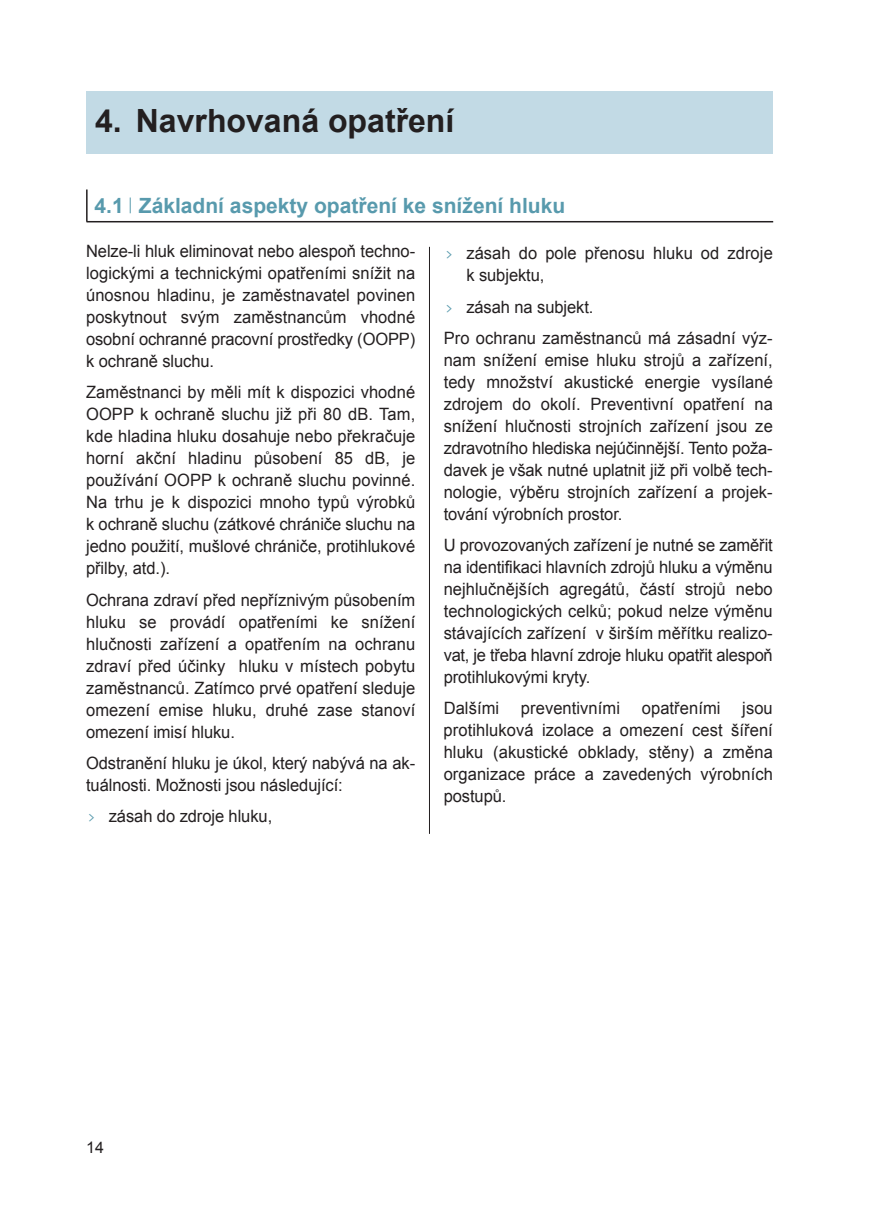
<style>
.page{position:relative;width:876px;height:1227px;background:#fff}
.page>*{position:absolute;margin:0;border:0;box-sizing:border-box;transform-origin:0 0}
.t1{font:700 32px "Arial";color:#231f20}
.t2{font:700 21px "Arial";color:#589aad}
.t3{font:17px/22px "Arial";letter-spacing:-.005em;color:#231f20;text-align:justify}
.t4{font:16px "Arial";color:#231f20}
.s1{font-family:"Courier";font-size:19px;color:#589aad}
</style>
<div class="page">
<hr style="left:429px;top:247px;width:1px;height:587px;background:#231f20">
<hr style="left:86px;top:221px;width:686px;height:1px;background:#231f20">
<hr style="left:86px;top:189px;width:1px;height:32px;background:#231f20">
<svg style="left:130px;top:197px;width:1px;height:16px"></svg>
<div style="left:86px;top:92px;width:686px;height:62px;background:#c2dae5"></div>
<p class="t1" style="left:95px;top:103px;width:361px">4. Navrhovaná opatření</p>
<p class="t2" style="left:94px;top:194px;width:472px">4.1 Základní aspekty opatření ke snížení hluku</p>
<p class="t3" style="left:86px;top:240px;width:330px">Nelze-li hluk eliminovat nebo alespoň techno&shy;logickými a technickými opatřeními snížit na únosnou hladinu, je zaměstnavatel povinen poskytnout svým zaměstnancům vhodné osobní ochranné pracovní prostředky (OOPP) k ochraně sluchu.</p>
<p class="t3" style="left:86px;top:381px;width:330px">Zaměstnanci by měli mít k dispozici vhodné OOPP k ochraně sluchu již při 80 dB. Tam, kde hladina hluku dosahuje nebo překračuje horní akční hladinu působení 85 dB, je používání OOPP k ochraně sluchu povinné.<br>Na trhu je k dispozici mnoho typů výrobků k ochraně sluchu (zátkové chrániče sluchu na jedno použití, mušlové chrániče, protihlukové přilby, atd.).</p>
<p class="t3" style="left:86px;top:588px;width:330px">Ochrana zdraví před nepříznivým působením hluku se provádí opatřeními ke snížení hlučnosti zařízení a opatřením na ochranu zdraví před účinky hluku v místech pobytu zaměstnanců. Zatímco prvé opatření sleduje omezení emise hluku, druhé zase stanoví omezení imisí hluku.</p>
<p class="t3" style="left:86px;top:752px;width:330px">Odstranění hluku je úkol, který nabývá na ak&shy;tuálnosti. Možnosti jsou následující:</p>
<p class="t3" style="left:86px;top:805px;width:187px"><span class="s1">›</span> zásah do zdroje hluku,</p>
<p class="t3" style="left:466px;top:242px;width:308px;text-indent:-23px"><span class="s1">›</span> zásah do pole přenosu hluku od zdroje k subjektu,</p>
<p class="t3" style="left:443px;top:291px;width:330px;line-height:31.2px"><span class="s1">›</span> zásah na subjekt.<br>Pro ochranu zaměstnanců má zásadní výz-</p>
<p class="t3" style="left:443px;top:349px;width:330px">nam snížení emise hluku strojů a zařízení, tedy množství akustické energie vysílané zdrojem do okolí. Preventivní opatření na snížení hlučnosti strojních zařízení jsou ze zdravotního hlediska nejúčinnější. Tento poža&shy;davek je však nutné uplatnit již při volbě tech&shy;nologie, výběru strojních zařízení a projek&shy;tování výrobních prostor.</p>
<p class="t3" style="left:443px;top:534px;width:330px">U provozovaných zařízení je nutné se zaměřit na identifikaci hlavních zdrojů hluku a výměnu nejhlučnějších agregátů, částí strojů nebo technologických celků; pokud nelze výměnu stávajících zařízení v širším měřítku realizo&shy;vat, je třeba hlavní zdroje hluku opatřit alespoň protihlukovými kryty.</p>
<p class="t3" style="left:443px;top:697px;width:57px">Dalšími</p>
<p class="t3" style="left:520px;top:697px;width:101px">preventivními</p>
<p class="t3" style="left:641px;top:697px;width:80px">opatřeními</p>
<p class="t3" style="left:443px;top:697px;width:330px;text-indent:298px">jsou protihluková izolace a omezení cest šíření hluku (akustické obklady, stěny) a změna organizace práce a zavedených výrobních postupů.</p>
<p class="t4" style="left:86px;top:1138px;width:19px">14</p>
</div>
